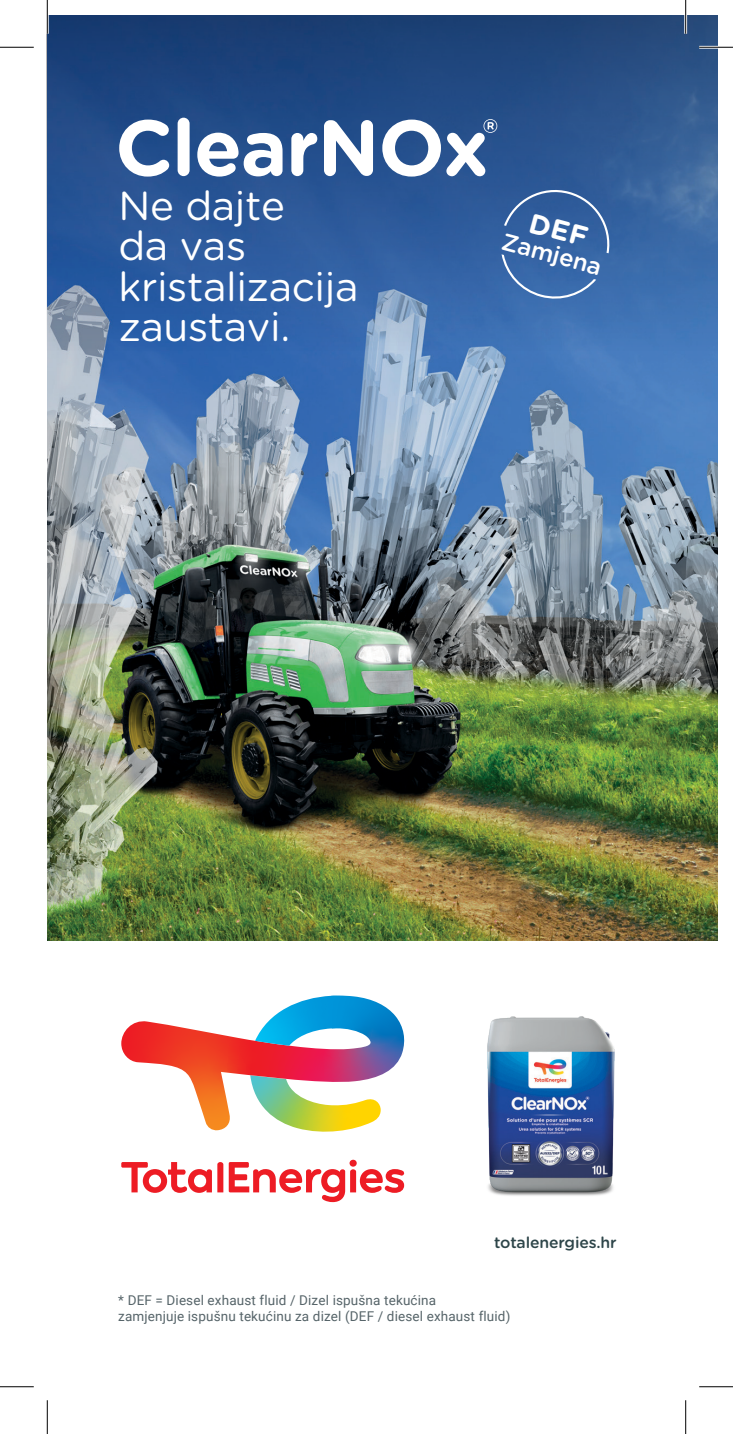
<style>
.page{position:relative;width:733px;height:1434px;background:#fff}
.page>*{position:absolute;margin:0;border:0;box-sizing:border-box;transform-origin:0 0}
.t1{font:700 78.75px "Gotham Rounded";letter-spacing:-.02em;color:#fff}
.t2{font:40.5px/40.5px "Gotham Rounded";letter-spacing:-.01em;color:#fff}
.t3{font:500 23.85px "Gotham Rounded";color:#fff}
.t4{font:500 15.75px "Gotham Rounded";letter-spacing:-.01em;color:#2d4549}
.t5{font:13.5px/16.2px "Roboto";letter-spacing:.01em;color:#566469}
</style>
<div class="page">
<img style="left:487px;top:1016px;width:128px;height:180px">
<svg style="left:121px;top:1162px;width:102px;height:31px"></svg>
<svg style="left:229px;top:1162px;width:175px;height:40px"></svg>
<svg style="left:121px;top:996px;width:284px;height:136px"></svg>
<svg style="left:255px;top:996px;width:89px;height:50px"></svg>
<img style="left:47px;top:353px;width:670px;height:587px">
<svg style="left:46px;top:15px;width:671px;height:338px;background:#2d5894"></svg>
<svg style="left:483px;top:119px;width:14px;height:14px"></svg>
<hr style="left:699px;top:46px;width:33px;height:3px;background:#fff">
<hr style="left:46px;top:0;width:3px;height:34px;background:#fff">
<hr style="left:684px;top:0;width:2px;height:34px;background:#fff">
<hr style="left:0;top:47px;width:34px;height:1px;background:#000">
<hr style="left:699px;top:47px;width:33px;height:1px;background:#000">
<hr style="left:0;top:1386px;width:34px;height:1px;background:#000">
<hr style="left:699px;top:1386px;width:33px;height:1px;background:#000">
<hr style="left:47px;top:0;width:1px;height:34px;background:#000">
<hr style="left:47px;top:1400px;width:1px;height:34px;background:#000">
<hr style="left:685px;top:0;width:1px;height:34px;background:#000">
<hr style="left:685px;top:1400px;width:1px;height:34px;background:#000">
<svg style="left:501px;top:184px;width:112px;height:118px;background:#3d69a6"></svg>
<h1 class="t1" style="left:115px;top:90px;width:375px">ClearNOx</h1>
<h2 class="t2" style="left:118px;top:184px;width:241px">Ne dajte<br>da vas kristalizacija zaustavi.</h2>
<h3 class="t3" style="left:506px;top:224px;width:104px;rotate:15deg">Zamjena</h3>
<p class="t4" style="left:494px;top:1231px;width:124px">totalenergies.hr</p>
<p class="t5" style="left:118px;top:1292px;width:393px">* DEF = Diesel exhaust fluid / Dizel ispušna tekućina<br>zamjenjuje ispušnu tekućinu za dizel (DEF / diesel exhaust fluid)</p>
</div>
